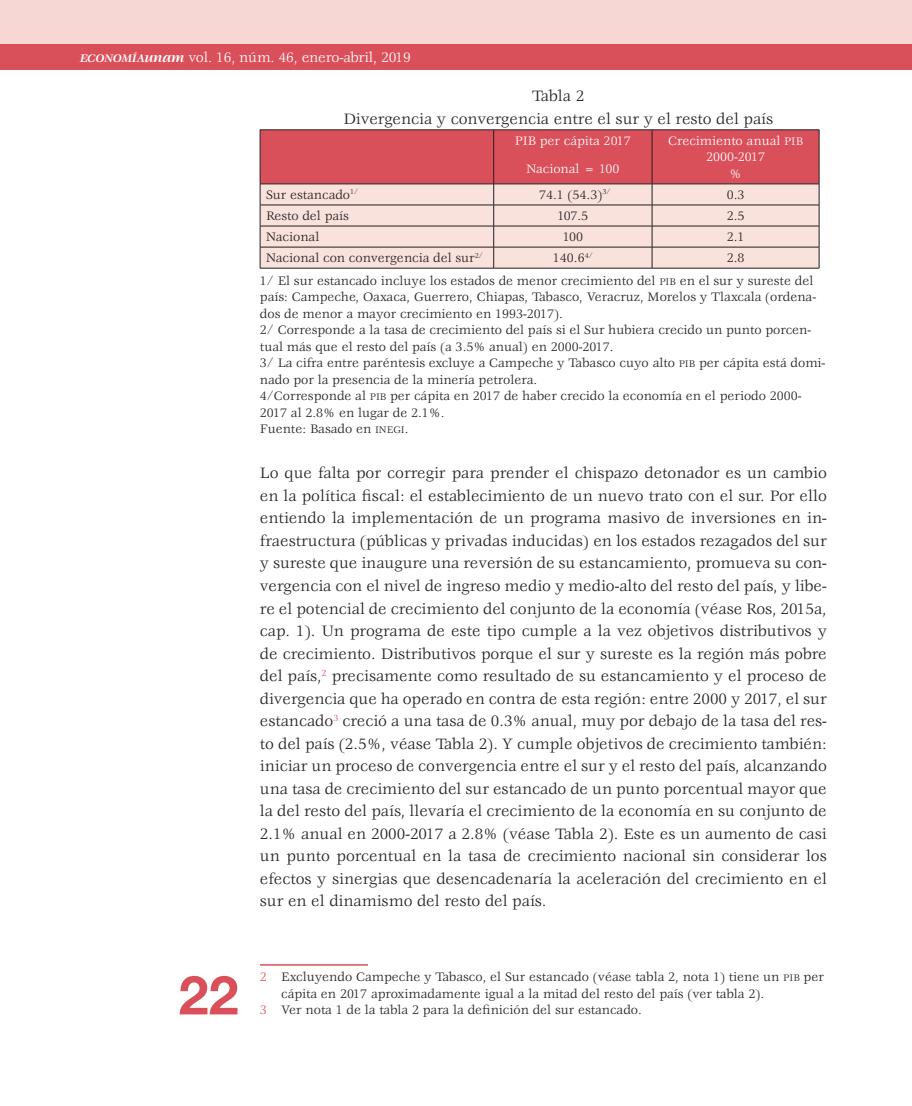
<style>
.page{position:relative;width:912px;height:1106px;background:#fff}
.page>*{position:absolute;margin:0;border:0;box-sizing:border-box;transform-origin:0 0}
.t1{font:700 54px "Helvetica Neue LT Std";color:#d9505b}
.t2{font:16.5px/22.5px "Veljovic";color:#231f20;text-align:justify}
.t3{font:15px "Veljovic";letter-spacing:-.01em;color:#fff}
.t4{font:13.5px/16.5px "Veljovic";color:#231f20}
.t5{font:13.5px/16.5px "Veljovic";color:#fff;text-align:center}
.s1{font-family:"Veljovic Bold Italic SC800";font-size:12px}
.s2{font-weight:700;font-style:italic}
.s3{font-size:12px}
.s4{font-size:10.5px}
.s5{color:#d9505b}
</style>
<div class="page">
<div style="left:0;top:0;width:911px;height:49px;background:#f6d7d3"></div>
<div style="left:0;top:44px;width:911px;height:26px;background:#d9505b"></div>
<svg style="left:260px;top:130px;width:559px;height:138px;background:#e4a2a3"></svg>
<hr style="left:260px;top:268px;width:233px;height:1px;background:#231f20">
<hr style="left:493px;top:268px;width:158px;height:1px;background:#231f20">
<hr style="left:651px;top:268px;width:168px;height:1px;background:#231f20">
<hr style="left:260px;top:964px;width:108px;height:1px;background:#d9505b">
<p class="t3" style="left:80px;top:49px;width:332px"><span class="s1">ECONOMÍA</span><span class="s2">unam</span> vol. 16, núm. 46, enero-abril, 2019</p>
<p class="t2" style="left:532px;top:85px;width:53px">Tabla 2</p>
<p class="t2" style="left:343px;top:108px;width:431px">Divergencia y convergencia entre el sur y el resto del país</p>
<p class="t5" style="left:514px;top:133px;width:118px">PIB per cápita 2017</p>
<p class="t5" style="left:526px;top:162px;width:95px">Nacional = 100</p>
<p class="t5" style="left:667px;top:133px;width:136px">Crecimiento anual <span class="s3">PIB<br></span>2000-2017<br>%</p>
<p class="t4" style="left:266px;top:187px;width:94px">Sur estancado<sup>1/</sup></p>
<p class="t4" style="left:538px;top:187px;width:73px">74.1 (54.3)<sup>3/</sup></p>
<p class="t4" style="left:726px;top:187px;width:19px">0.3</p>
<p class="t4" style="left:266px;top:208px;width:84px">Resto del país</p>
<p class="t4" style="left:557px;top:208px;width:32px">107.5</p>
<p class="t4" style="left:726px;top:208px;width:19px">2.5</p>
<p class="t4" style="left:266px;top:229px;width:55px">Nacional</p>
<p class="t4" style="left:562px;top:229px;width:22px">100</p>
<p class="t4" style="left:726px;top:229px;width:19px">2.1</p>
<p class="t4" style="left:266px;top:250px;width:218px">Nacional con convergencia del sur<sup>2/</sup></p>
<p class="t4" style="left:552px;top:250px;width:41px">140.6<sup>4/</sup></p>
<p class="t4" style="left:726px;top:250px;width:19px">2.8</p>
<p class="t4" style="left:260px;top:273px;width:557px">1/ El sur estancado incluye los estados de menor crecimiento del <span class="s4">PIB</span> en el sur y sureste del país: Campeche, Oaxaca, Guerrero, Chiapas, Tabasco, Veracruz, Morelos y Tlaxcala (ordena&shy;dos de menor a mayor crecimiento en 1993-2017).</p>
<p class="t4" style="left:260px;top:322px;width:552px">2/ Corresponde a la tasa de crecimiento del país si el Sur hubiera crecido un punto porcen&shy;tual más que el resto del país (a 3.5% anual) en 2000-2017.</p>
<p class="t4" style="left:260px;top:355px;width:566px">3/ La cifra entre paréntesis excluye a Campeche y Tabasco cuyo alto <span class="s4">PIB</span> per cápita está domi&shy;nado por la presencia de la minería petrolera.</p>
<p class="t4" style="left:260px;top:388px;width:543px">4/Corresponde al <span class="s4">PIB</span> per cápita en 2017 de haber crecido la economía en el periodo 2000-<br>2017 al 2.8% en lugar de 2.1%.</p>
<p class="t4" style="left:260px;top:421px;width:150px">Fuente: Basado en <span class="s4">INEGI</span>.</p>
<p class="t2" style="left:260px;top:463px;width:568px">Lo que falta por corregir para prender el chispazo detonador es un cambio en la política fiscal: el establecimiento de un nuevo trato con el sur. Por ello entiendo la implementación de un programa masivo de inversiones en in&shy;fraestructura (públicas y privadas inducidas) en los estados rezagados del sur y sureste que inaugure una reversión de su estancamiento, promueva su con&shy;vergencia con el nivel de ingreso medio y medio-alto del resto del país, y libe&shy;re el potencial de crecimiento del conjunto de la economía (véase Ros, 2015a, cap. 1). Un programa de este tipo cumple a la vez objetivos distributivos y de crecimiento. Distributivos porque el sur y sureste es la región más pobre del país,<sup>2</sup> precisamente como resultado de su estancamiento y el proceso de divergencia que ha operado en contra de esta región: entre 2000 y 2017, el sur estancado<sup>3</sup> creció a una tasa de 0.3% anual, muy por debajo de la tasa del res&shy;to del país (2.5%, véase Tabla 2). Y cumple objetivos de crecimiento también: iniciar un proceso de convergencia entre el sur y el resto del país, alcanzando una tasa de crecimiento del sur estancado de un punto porcentual mayor que la del resto del país, llevaría el crecimiento de la economía en su conjunto de 2.1% anual en 2000-2017 a 2.8% (véase Tabla 2). Este es un aumento de casi un punto porcentual en la tasa de crecimiento nacional sin considerar los efectos y sinergias que desencadenaría la aceleración del crecimiento en el sur en el dinamismo del resto del país.</p>
<h1 class="t1" style="left:178px;top:961px;width:62px">22</h1>
<p class="t4" style="left:281px;top:969px;width:544px;text-indent:-21px"><span class="s5">2</span> Excluyendo Campeche y Tabasco, el Sur estancado (véase tabla 2, nota 1) tiene un <span class="s4">PIB</span> per cápita en 2017 aproximadamente igual a la mitad del resto del país (ver tabla 2).</p>
<p class="t4" style="left:260px;top:1002px;width:383px"><span class="s5">3</span> Ver nota 1 de la tabla 2 para la definición del sur estancado.</p>
</div>
